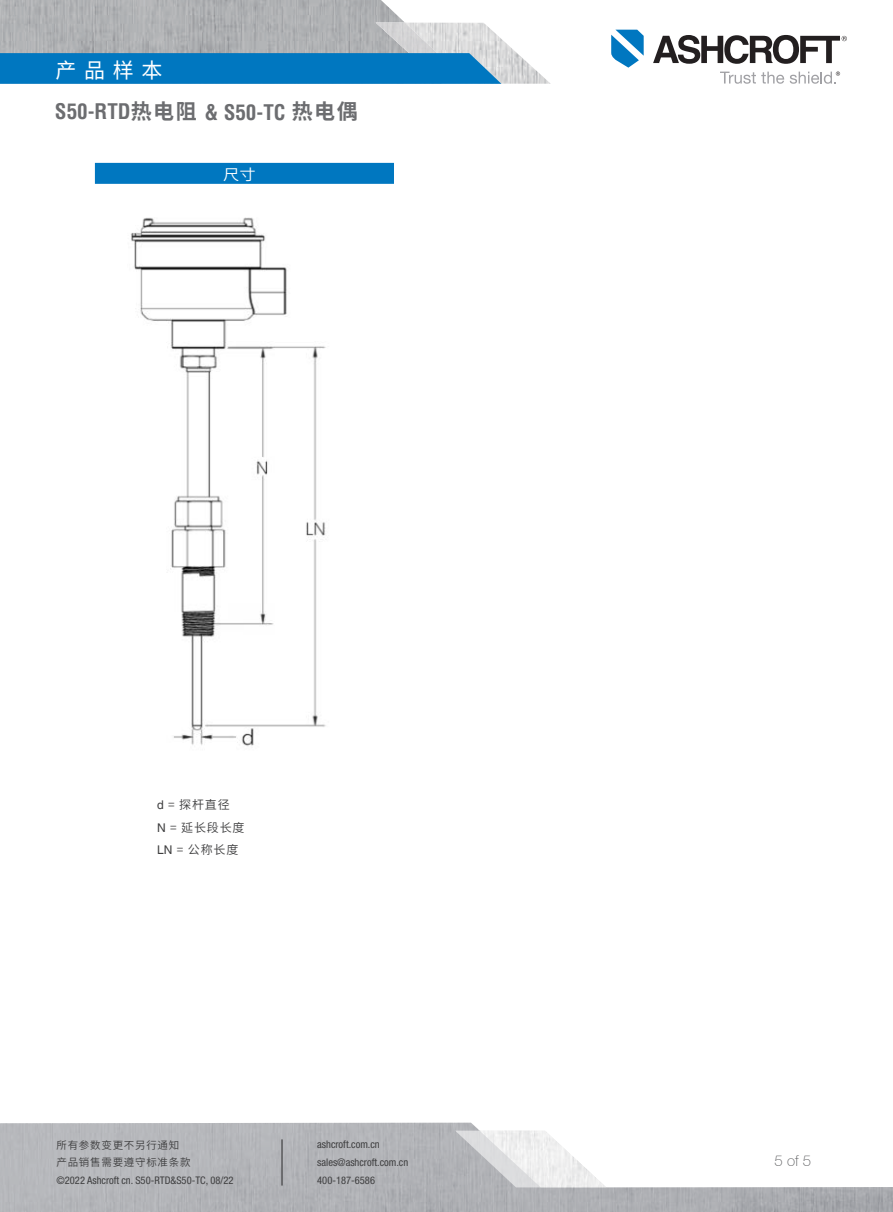
<style>
.page{position:relative;width:893px;height:1212px;background:#fff}
.page>*{position:absolute;margin:0;border:0;box-sizing:border-box;transform-origin:0 0}
.t1{font:700 condensed 21px "Helvetica";color:#6c6d70}
.t2{font:21px "Source Han Sans CN";color:#fff}
.t3{font:100 15px "Helvetica Neue CE";color:#57585a}
.t4{font:15px "Source Han Sans CN";color:#fff;scale:1.08 1}
.t5{font:12px/22.5px "Source Han Sans CN";letter-spacing:.07em;color:#3e3e3f}
.t6{font:condensed 10.5px/18px "Helvetica Neue LT Pro";color:#3e3e3f}
.t7{font:10.5px/17.2px "Source Han Sans CN";letter-spacing:.07em;color:#3e3e3f}
.s1{font-family:"Source Han Sans CN";font-stretch:normal}
.s2{font-family:"Helvetica"}
</style>
<div class="page">
<img style="left:0;top:0;width:442px;height:23px">
<svg style="left:720px;top:72px;width:64px;height:12px"></svg>
<svg style="left:611px;top:30px;width:33px;height:38px"></svg>
<svg style="left:653px;top:35px;width:194px;height:29px"></svg>
<svg style="left:0;top:23px;width:551px;height:61px;background:#6ca1c2"></svg>
<svg style="left:790px;top:71px;width:50px;height:13px"></svg>
<svg style="left:0;top:1123px;width:893px;height:89px;fill:#b5b7bb"></svg>
<svg style="left:455px;top:1130px;width:151px;height:57px"></svg>
<hr style="left:281px;top:1139px;width:2px;height:46px;background:#3e3e3f">
<div style="left:95px;top:163px;width:299px;height:21px;background:#0077c0"></div>
<img style="left:131px;top:217px;width:195px;height:529px">
<h1 class="t2" style="left:56px;top:58px;width:108px">产 品 样 本</h1>
<h1 class="t1" style="left:55px;top:98px;width:304px">S50-RTD<span class="s1">热电阻</span> &amp; S50-TC <span class="s1">热电偶</span></h1>
<h2 class="t4" style="left:223px;top:166px;width:32px">尺寸</h2>
<p class="t5" style="left:157px;top:794px;width:89px"><span class="s2">d</span> = 探杆直径<br><span class="s2">N</span> = 延长段长度<br><span class="s2">LN</span> = 公称长度</p>
<p class="t7" style="left:57px;top:1136px;width:136px">所有参数变更不另行通知产品销售需要遵守标准条款</p>
<p class="t6" style="left:57px;top:1171px;width:178px">©2022 Ashcroft cn. S50-RTD&amp;S50-TC, 08/22</p>
<p class="t6" style="left:317px;top:1135px;width:92px">ashcroft.com.cn sales@ashcroft.com.cn<br>400-187-6586</p>
<h2 class="t3" style="left:775px;top:1152px;width:38px">5 of 5</h2>
</div>
